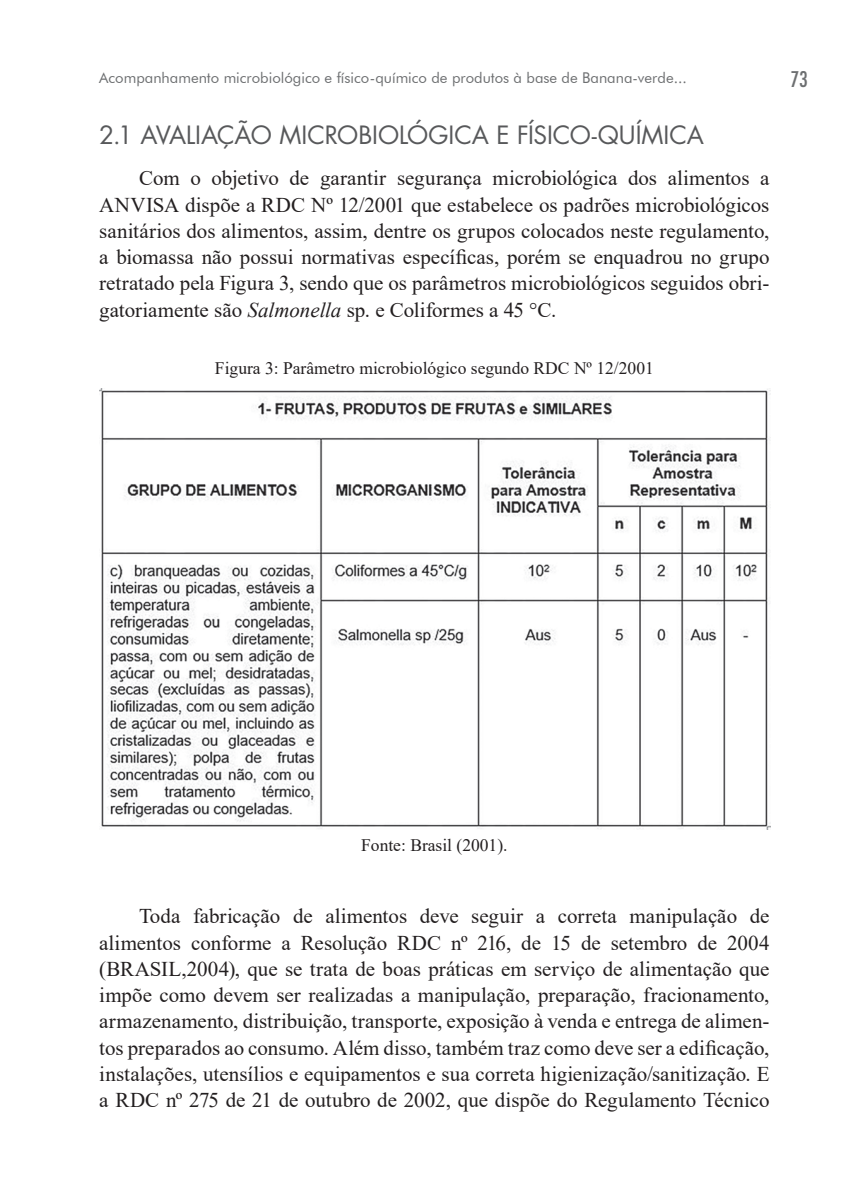
<style>
.page{position:relative;width:844px;height:1191px;background:#fff}
.page>*{position:absolute;margin:0;border:0;box-sizing:border-box;transform-origin:0 0}
.t1{font:24.5px "Futura Std";letter-spacing:-.005em;color:#58595b}
.t2{font:21px/26.2px "Times New Roman";letter-spacing:-.005em;color:#231f20;text-align:justify}
.t3{font:condensed 21px "Futura Std";color:#6d6f71}
.t4{font:17.5px "Times New Roman";color:#231f20}
.t5{font:14.88px "Futura BT";color:#6d6f71}
.s1{font-style:italic}
</style>
<div class="page">
<img style="left:100px;top:388px;width:670px;height:441px">
<p class="t5" style="left:99px;top:69px;width:589px">Acompanhamento microbiológico e físico-químico de produtos à base de Banana-verde...</p>
<p class="t3" style="left:790px;top:66px;width:19px">73</p>
<p class="t1" style="left:99px;top:120px;width:606px">2.1 AVALIAÇÃO MICROBIOLÓGICA E FÍSICO-QUÍMICA</p>
<p class="t2" style="left:99px;top:165px;width:671px;text-indent:40px">Com o objetivo de garantir segurança microbiológica dos alimentos a ANVISA dispõe a RDC Nº 12/2001 que estabelece os padrões microbiológicos sanitários dos alimentos, assim, dentre os grupos colocados neste regulamento, a biomassa não possui normativas específicas, porém se enquadrou no grupo retratado pela Figura 3, sendo que os parâmetros microbiológicos seguidos obri&shy;gatoriamente são <span class="s1">Salmonella</span> sp. e Coliformes a 45 °C.</p>
<p class="t4" style="left:215px;top:356px;width:440px">Figura 3: Parâmetro microbiológico segundo RDC Nº 12/2001</p>
<p class="t4" style="left:361px;top:832px;width:148px">Fonte: Brasil (2001).</p>
<p class="t2" style="left:99px;top:902px;width:671px;text-indent:40px">Toda fabricação de alimentos deve seguir a correta manipulação de alimentos conforme a Resolução RDC nº 216, de 15 de setembro de 2004 (BRASIL,2004), que se trata de boas práticas em serviço de alimentação que impõe como devem ser realizadas a manipulação, preparação, fracionamento, armazenamento, distribuição, transporte, exposição à venda e entrega de alimen&shy;tos preparados ao consumo. Além disso, também traz como deve ser a edificação, instalações, utensílios e equipamentos e sua correta higienização/sanitização. E a RDC nº 275 de 21 de outubro de 2002, que dispõe do Regulamento Técnico</p>
</div>
